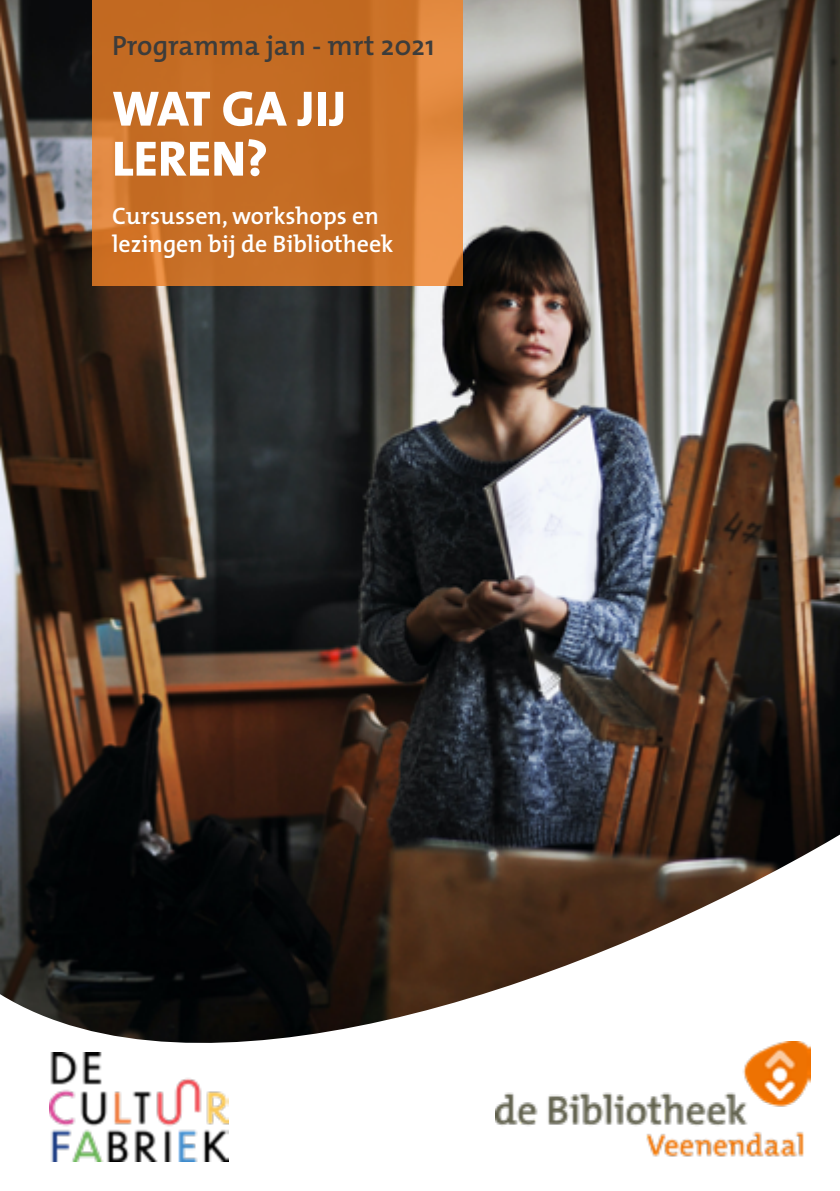
<style>
.page{position:relative;width:840px;height:1191px;background:#fff}
.page>*{position:absolute;margin:0;border:0;box-sizing:border-box;transform-origin:0 0}
.t1{font:800 50px/50px "The Mix";color:#fff}
.t2{font:600 28px "The Mix";color:#3c3c3b}
.t3{font:600 24px/28.8px "The Mix";color:#fff}
</style>
<div class="page">
<img style="left:0;top:0;width:839px;height:1043px">
<svg style="left:92px;top:0;width:370px;height:285px;fill:#c56d24"></svg>
<img style="left:495px;top:1041px;width:314px;height:116px">
<img style="left:49px;top:1052px;width:179px;height:109px">
<p class="t2" style="left:112px;top:28px;width:324px">Programma jan - mrt 2021</p>
<h1 class="t1" style="left:112px;top:84px;width:235px">WAT GA JIJ<br>LEREN?</h1>
<p class="t3" style="left:112px;top:201px;width:283px">Cursussen, workshops en lezingen bij de Bibliotheek</p>
</div>
